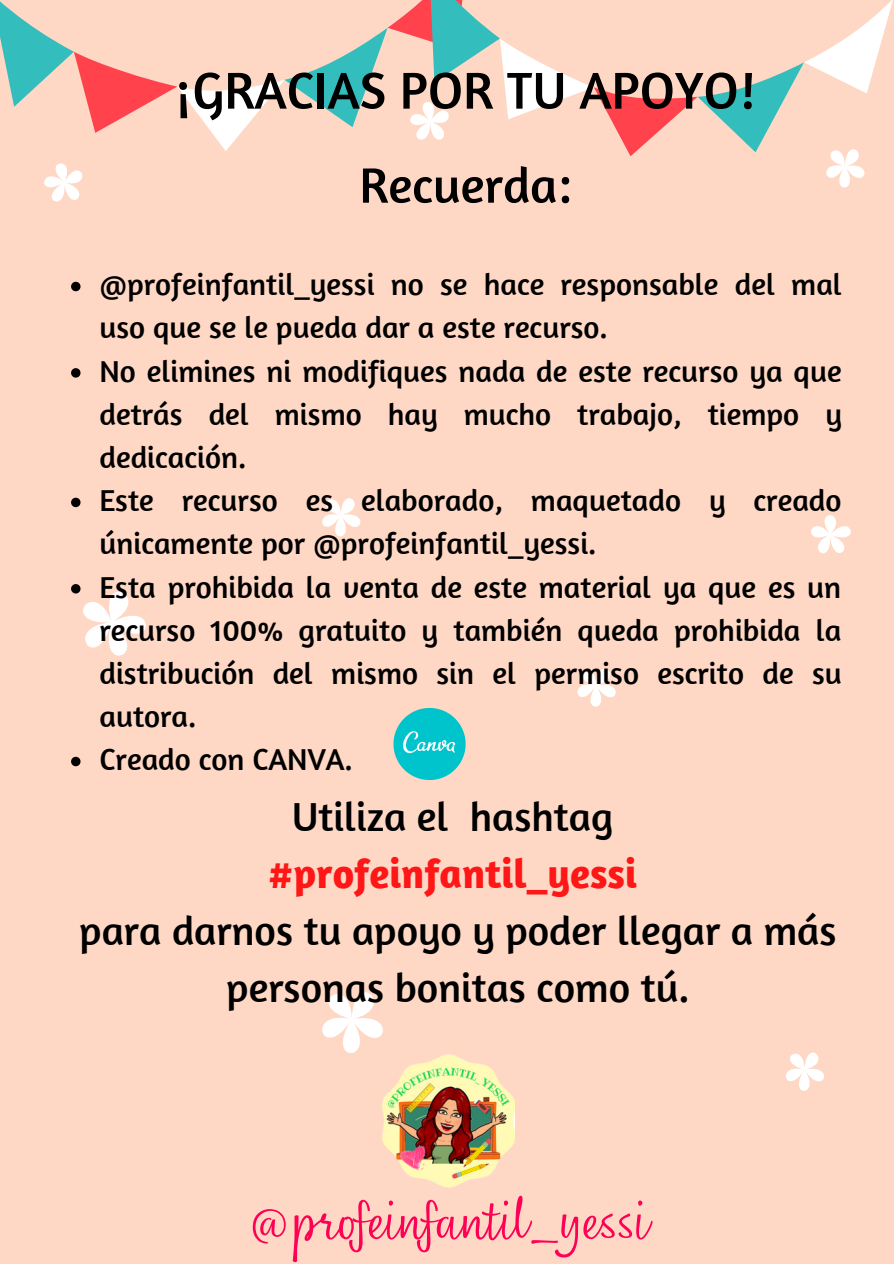
<style>
.page{position:relative;width:894px;height:1264px;background:#fff}
.page>*{position:absolute;margin:0;border:0;box-sizing:border-box;transform-origin:0 0}
.t1{font:53.55px "Nefelibata Script";color:#ff0054}
.t2{font:52.65px "Amaranth";color:#000}
.t3{font:50.4px "Amaranth";color:#000}
.t4{font:41.4px/57.2px "Amaranth";color:#000;text-align:center}
.t5{font:700 41.4px "Amaranth";color:#ff1616}
.t6{font:30.9px/43.2px "Amaranth";color:#000}
</style>
<div class="page">
<div style="left:0;top:0;width:893px;height:1263px;background:#fed8c5"></div>
<svg style="left:577px;top:668px;width:38px;height:38px"></svg>
<svg style="left:322px;top:992px;width:61px;height:61px"></svg>
<svg style="left:811px;top:515px;width:40px;height:39px"></svg>
<svg style="left:322px;top:498px;width:38px;height:38px"></svg>
<svg style="left:786px;top:1052px;width:37px;height:38px"></svg>
<svg style="left:0;top:0;width:893px;height:202px"></svg>
<img style="left:379px;top:1052px;width:136px;height:136px">
<svg style="left:71px;top:282px;width:9px;height:9px"></svg>
<svg style="left:71px;top:368px;width:9px;height:9px"></svg>
<svg style="left:71px;top:497px;width:9px;height:10px"></svg>
<svg style="left:71px;top:584px;width:75px;height:72px"></svg>
<svg style="left:71px;top:756px;width:9px;height:10px"></svg>
<svg style="left:393px;top:708px;width:72px;height:72px"></svg>
<p class="t2" style="left:176px;top:57px;width:581px">¡GRACIAS POR TU APOYO!</p>
<p class="t3" style="left:359px;top:153px;width:214px">Recuerda:</p>
<p class="t6" style="left:99px;top:262px;width:743px">@profeinfantil_yessi no se hace responsable del mal uso que se le pueda dar a este recurso.</p>
<p class="t6" style="left:99px;top:348px;width:743px;text-align:justify">No elimines ni modifiques nada de este recurso ya que detrás del mismo hay mucho trabajo, tiempo y dedicación.</p>
<p class="t6" style="left:99px;top:478px;width:743px">Este recurso es elaborado, maquetado y creado únicamente por @profeinfantil_yessi.</p>
<p class="t6" style="left:99px;top:564px;width:743px;text-align:justify">Esta prohibida la venta de este material ya que es un recurso 100% gratuito y también queda prohibida la distribución del mismo sin el permiso escrito de su autora.</p>
<p class="t6" style="left:99px;top:737px;width:255px">Creado con CANVA.</p>
<p class="t4" style="left:292px;top:786px;width:322px">Utiliza el hashtag</p>
<p class="t5" style="left:268px;top:847px;width:370px">#profeinfantil_yessi</p>
<p class="t4" style="left:79px;top:901px;width:758px">para darnos tu apoyo y poder llegar a más personas bonitas como tú.</p>
<p class="t1" style="left:245px;top:1180px;width:406px">@profeinfantil_yessi</p>
</div>
